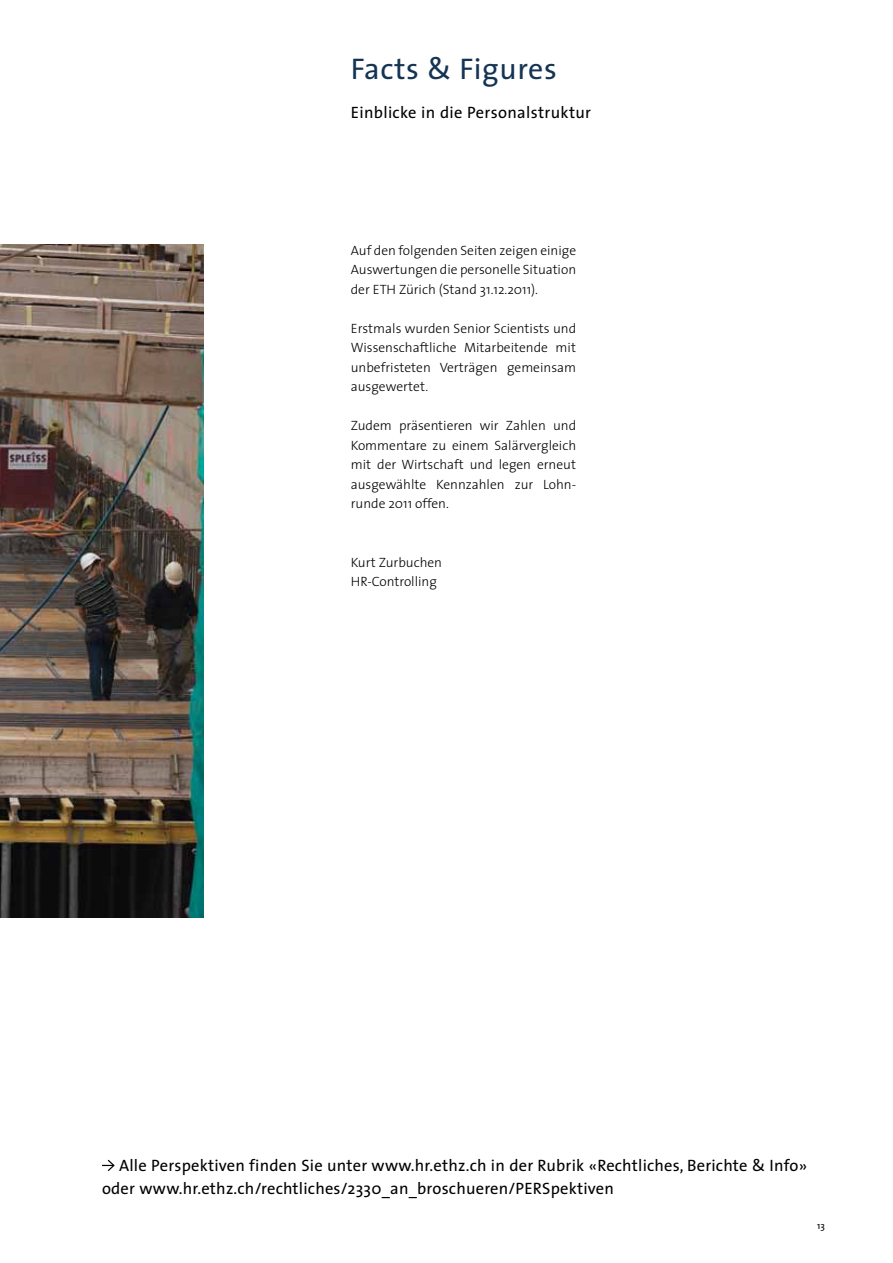
<style>
.page{position:relative;width:893px;height:1263px;background:#fff}
.page>*{position:absolute;margin:0;border:0;box-sizing:border-box;transform-origin:0 0}
.t1{font:30px "The Sans";letter-spacing:.02em;color:#153453}
.t2{font:16.5px/22.5px "The Sans";letter-spacing:.015em;color:#000}
.t3{font:300 13.5px/19.5px "The Sans";color:#000;text-align:justify}
.t4{font:9.75px "The Sans";color:#000}
</style>
<div class="page">
<svg style="left:102px;top:1159px;width:13px;height:12px"></svg>
<img style="left:0;top:244px;width:203px;height:674px">
<h1 class="t1" style="left:351px;top:44px;width:207px">Facts &amp; Figures</h1>
<p class="t2" style="left:351px;top:101px;width:242px">Einblicke in die Personalstruktur</p>
<p class="t3" style="left:351px;top:240px;width:227px">Auf den folgenden Seiten zeigen einige Auswertungen die personelle Situation der ETH Zürich (Stand 31.12.2011).</p>
<p class="t3" style="left:351px;top:318px;width:227px">Erstmals wurden Senior Scientists und Wissenschaftliche Mitarbeitende mit unbefristeten Verträgen gemeinsam ausgewertet.</p>
<p class="t3" style="left:351px;top:415px;width:227px">Zudem präsentieren wir Zahlen und Kommentare zu einem Salärvergleich mit der Wirtschaft und legen erneut ausgewählte Kennzahlen zur Lohn&shy;runde 2011 offen.</p>
<p class="t3" style="left:351px;top:552px;width:93px">Kurt Zurbuchen<br>HR-Controlling</p>
<p class="t2" style="left:102px;top:1154px;width:706px;text-indent:17px">Alle Perspektiven finden Sie unter www.hr.ethz.ch in der Rubrik «Rechtliches, Berichte &amp; Info» oder www.hr.ethz.ch/rechtliches/2330_an_broschueren/PERSpektiven</p>
<p class="t4" style="left:817px;top:1217px;width:9px">13</p>
</div>
